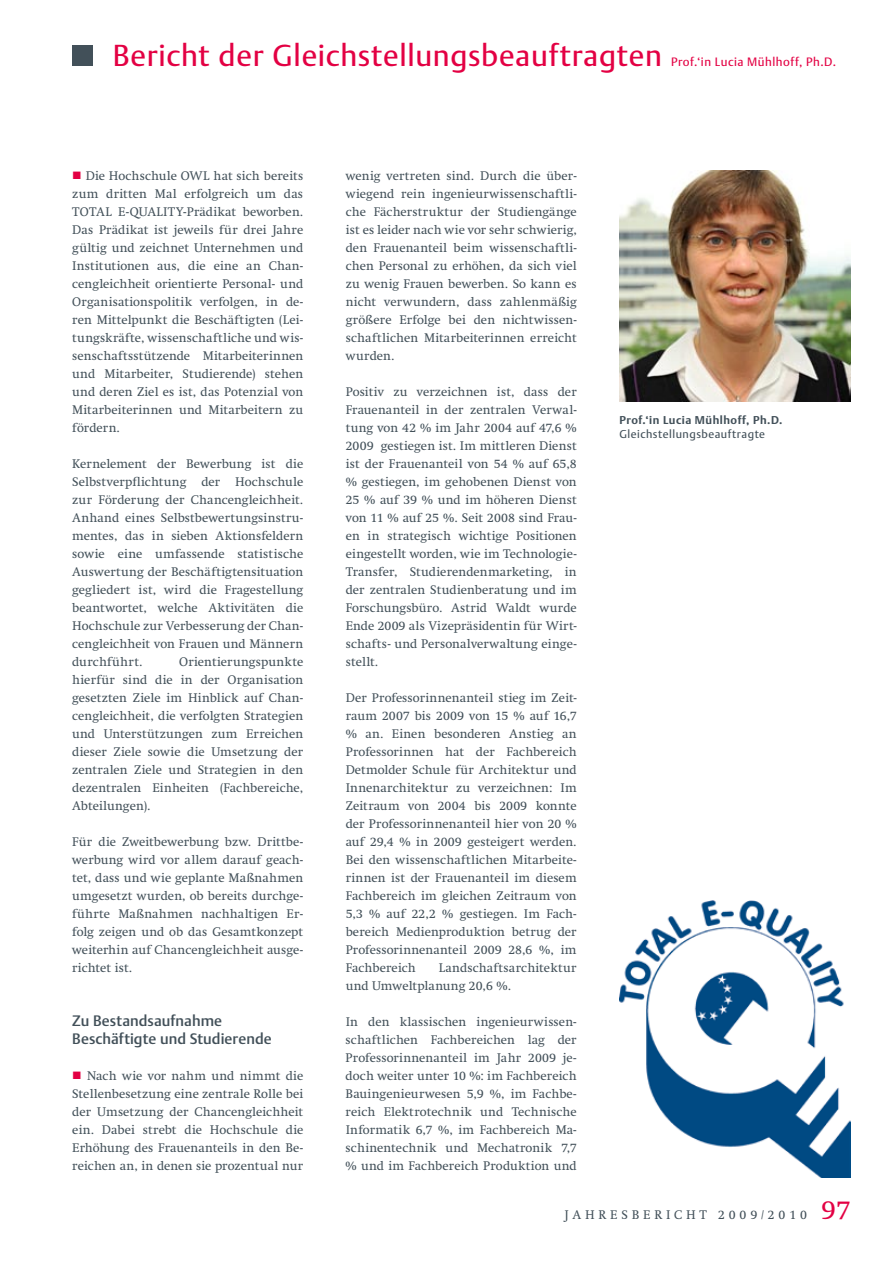
<style>
.page{position:relative;width:893px;height:1263px;background:#fff}
.page>*{position:absolute;margin:0;border:0;box-sizing:border-box;transform-origin:0 0}
.t1{font:30px "DTL Argo TOT";letter-spacing:.02em;color:#e30043}
.t2{font:500 15px/18px "DTL Argo TOT";letter-spacing:.005em;color:#425059}
.t3{font:12.75px/18px "Swift LT Std";letter-spacing:.005em;color:#425059;text-align:justify}
.t4{font:12.75px "Swift LT Std";letter-spacing:.3em;color:#425059}
.t5{font:12px "DTL Argo TOT";letter-spacing:.045em;color:#e30043}
.t6{font:700 11.25px "DTL Argo TOT";letter-spacing:.045em;color:#425059}
.t7{font:11.25px "DTL Argo TOT";letter-spacing:.045em;color:#425059}
.s1{color:#e30043}
.s2{font-size:27px;color:#e30043}
</style>
<div class="page">
<div style="left:72px;top:45px;width:21px;height:21px;background:#425059"></div>
<img style="left:619px;top:170px;width:231px;height:231px">
<img style="left:619px;top:901px;width:231px;height:277px">
<h1 class="t1" style="left:113px;top:37px;width:551px">Bericht der Gleichstellungsbeauftragten</h1>
<p class="t5" style="left:671px;top:55px;width:166px">Prof.‘in Lucia Mühlhoff, Ph.D.</p>
<p class="t3" style="left:72px;top:167px;width:233px;text-indent:141px">hat sich bereits zum dritten Mal erfolgreich um das TOTAL</p>
<p class="t3" style="left:72px;top:167px;width:120px"><span class="s1">■</span> Die Hochschule OWL</p>
<p class="t3" style="left:72px;top:203px;width:233px;text-indent:111px">-Prädikat beworben.<br>Das Prädikat ist jeweils für drei Jahre gültig und zeichnet Unternehmen und Institutionen aus, die eine an Chan&shy;cengleichheit orientierte Personal- und Organisationspolitik verfolgen, in de&shy;ren Mittelpunkt die Beschäftigten (Lei&shy;tungskräfte, wissenschaftliche und wis&shy;senschaftsstützende Mitarbeiterinnen und Mitarbeiter, Studierende) stehen und deren Ziel es ist, das Potenzial von Mitarbeiterinnen und Mitarbeitern zu fördern.</p>
<p class="t3" style="left:72px;top:455px;width:233px">Kernelement der Bewerbung ist die Selbstverpflichtung der Hochschule zur Förderung der Chancengleichheit.<br>Anhand eines Selbstbewertungsinstru&shy;mentes, das in sieben Aktionsfeldern sowie eine umfassende statistische Auswertung der Beschäftigtensituation gegliedert ist, wird die Fragestellung beantwortet, welche Aktivitäten die Hochschule zur Verbesserung der Chan&shy;cengleichheit von Frauen und Männern durchführt.</p>
<p class="t3" style="left:118px;top:203px;width:30px">E-QUALITY</p>
<p class="t3" style="left:72px;top:653px;width:233px;text-indent:107px">Orientierungspunkte hierfür sind die in der Organisation gesetzten Ziele im Hinblick auf Chan&shy;cengleichheit, die verfolgten Strategien und Unterstützungen zum Erreichen dieser Ziele sowie die Umsetzung der zentralen Ziele und Strategien in den dezentralen Einheiten (Fachbereiche, Abteilungen).</p>
<p class="t3" style="left:72px;top:833px;width:233px">Für die Zweitbewerbung bzw. Drittbe&shy;werbung wird vor allem darauf geach&shy;tet, dass und wie geplante Maßnahmen umgesetzt wurden, ob bereits durchge&shy;führte Maßnahmen nachhaltigen Er&shy;folg zeigen und ob das Gesamtkonzept weiterhin auf Chancengleichheit ausge&shy;richtet ist.</p>
<p class="t2" style="left:72px;top:1012px;width:201px">Zu Bestandsaufnahme<br>Beschäftigte und Studierende</p>
<p class="t3" style="left:72px;top:1067px;width:233px"><span class="s1">■</span> Nach wie vor nahm und nimmt die Stellenbesetzung eine zentrale Rolle bei der Umsetzung der Chancengleichheit ein. Dabei strebt die Hochschule die Erhöhung des Frauenanteils in den Be&shy;reichen an, in denen sie prozentual nur</p>
<p class="t3" style="left:346px;top:167px;width:233px">wenig vertreten sind. Durch die über&shy;wiegend rein ingenieurwissenschaftli&shy;che Fächerstruktur der Studiengänge ist es leider nach wie vor sehr schwierig, den Frauenanteil beim wissenschaftli&shy;chen Personal zu erhöhen, da sich viel zu wenig Frauen bewerben. So kann es nicht verwundern, dass zahlenmäßig größere Erfolge bei den nichtwissen&shy;schaftlichen Mitarbeiterinnen erreicht wurden.</p>
<p class="t3" style="left:346px;top:383px;width:233px">Positiv zu verzeichnen ist, dass der Frauenanteil in der zentralen Verwal&shy;tung von 42 % im Jahr 2004 auf 47,6 % 2009 gestiegen ist. Im mittleren Dienst ist der Frauenanteil von 54 % auf 65,8 % gestiegen, im gehobenen Dienst von 25 % auf 39 % und im höheren Dienst von 11 % auf 25 %. Seit 2008 sind Frau&shy;en in strategisch wichtige Positionen eingestellt worden, wie im Technologie-Transfer, Studierendenmarketing, in der zentralen Studienberatung und im Forschungsbüro. Astrid Waldt wurde Ende 2009 als Vizepräsidentin für Wirt&shy;schafts- und Personalverwaltung einge&shy;stellt.</p>
<p class="t3" style="left:346px;top:689px;width:233px">Der Professorinnenanteil stieg im Zeit&shy;raum 2007 bis 2009 von 15 % auf 16,7 % an. Einen besonderen Anstieg an Professorinnen hat der Fachbereich Detmolder Schule für Architektur und Innenarchitektur zu verzeichnen: Im Zeitraum von 2004 bis 2009 konnte der Professorinnenanteil hier von 20 % auf 29,4 % in 2009 gesteigert werden.<br>Bei den wissenschaftlichen Mitarbeite&shy;rinnen ist der Frauenanteil im diesem Fachbereich im gleichen Zeitraum von 5,3 % auf 22,2 % gestiegen. Im Fach&shy;bereich Medienproduktion betrug der Professorinnenanteil 2009 28,6 %, im Fachbereich</p>
<p class="t3" style="left:346px;top:959px;width:233px;text-indent:93px">Landschaftsarchitektur und Umweltplanung 20,6 %.</p>
<p class="t3" style="left:346px;top:1013px;width:233px">In den klassischen ingenieurwissen&shy;schaftlichen Fachbereichen lag der Professorinnenanteil im Jahr 2009 je&shy;doch weiter unter 10 %: im Fachbereich Bauingenieurwesen 5,9 %, im Fachbe&shy;reich Elektrotechnik und Technische Informatik 6,7 %, im Fachbereich Ma&shy;schinentechnik und Mechatronik 7,7 % und im Fachbereich Produktion und</p>
<p class="t6" style="left:619px;top:413px;width:164px">Prof.‘in Lucia Mühlhoff, Ph.D.</p>
<p class="t7" style="left:619px;top:427px;width:147px">Gleichstellungsbeauftragte</p>
<p class="t4" style="left:565px;top:1208px;width:287px">Jahresbericht 2009/2010 <span class="s2">97</span></p>
</div>
